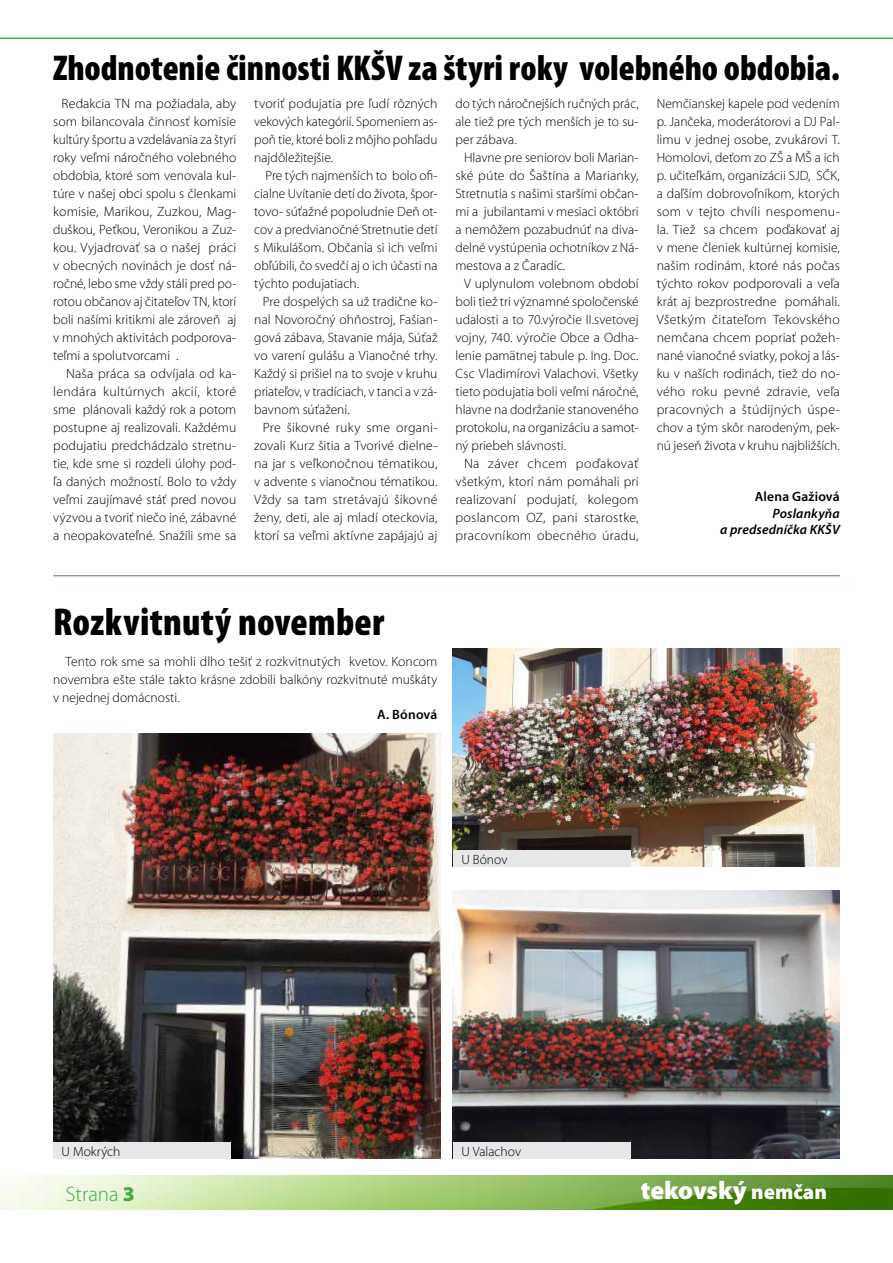
<style>
.page{position:relative;width:893px;height:1263px;background:#fff}
.page>*{position:absolute;margin:0;border:0;box-sizing:border-box;transform-origin:0 0}
.t1{font:900 condensed 39px "Mini Pro";letter-spacing:.01em;color:#000}
.t2{font:900 condensed 36px "Mini Pro";color:#000}
.t3{font:900 25.5px "Mini Pro";letter-spacing:-.005em;color:#fff}
.t4{font:300 21px "Mini Pro";color:#41ad49}
.t5{font:300 13.5px/18px "Mini Pro";color:#000;text-align:justify}
.t6{font:italic 600 13.5px/16.5px "Mini Pro";letter-spacing:.01em;color:#000;text-align:right}
.t7{font:600 13.5px "Mini Pro";letter-spacing:.015em;color:#000}
.s1{font-weight:900}
.s2{font-size:21px}
</style>
<div class="page">
<img style="left:0;top:1176px;width:893px;height:34px">
<hr style="left:0;top:38px;width:893px;height:1px;background:#41ad49">
<img style="left:453px;top:648px;width:387px;height:218px">
<img style="left:53px;top:733px;width:387px;height:426px">
<img style="left:453px;top:890px;width:387px;height:269px">
<hr style="left:53px;top:575px;width:787px;height:1px;background:#000">
<div style="left:453px;top:850px;width:178px;height:17px;background:#e6e7e8"></div>
<div style="left:453px;top:1142px;width:178px;height:17px;background:#e6e7e8"></div>
<div style="left:53px;top:1142px;width:178px;height:17px;background:#e6e7e8"></div>
<h2 class="t2" style="left:53px;top:48px;width:788px">Zhodnotenie činnosti KKŠV za štyri roky volebného obdobia.</h2>
<p class="t5" style="left:53px;top:95px;width:185px;text-indent:9px">Redakcia TN ma požiadala, aby som bilancovala činnosť komisie kultúry športu a vzdelávania za štyri roky veľmi náročného volebného obdobia, ktoré som venovala kul&shy;túre v našej obci spolu s členkami komisie, Marikou, Zuzkou, Mag&shy;duškou, Peťkou, Veronikou a Zuz&shy;kou. Vyjadrovať sa o našej práci v obecných novinách je dosť ná&shy;ročné, lebo sme vždy stáli pred po&shy;rotou občanov aj čitateľov TN, ktorí boli našími kritikmi ale zároveň aj v mnohých aktivitách podporova&shy;teľmi a spolutvorcami .</p>
<p class="t5" style="left:53px;top:365px;width:185px;text-indent:13px">Naša práca sa odvíjala od ka&shy;lendára kultúrnych akcií, ktoré sme plánovali každý rok a potom postupne aj realizovali. Každému podujatiu predchádzalo stretnu&shy;tie, kde sme si rozdeli úlohy pod&shy;ľa daných možností. Bolo to vždy veľmi zaujímavé stáť pred novou výzvou a tvoriť niečo iné, zábavné a neopakovateľné. Snažili sme sa</p>
<p class="t5" style="left:254px;top:95px;width:185px">tvoriť podujatia pre ľudí rôzných vekových kategórií. Spomeniem as&shy;poň tie, ktoré boli z môjho pohľadu najdôležitejšie.</p>
<p class="t5" style="left:254px;top:167px;width:185px;text-indent:11px">Pre tých najmenších to bolo ofi&shy;cialne Uvítanie detí do života, špor&shy;tovo- súťažné popoludnie Deň ot&shy;cov a predvianočné Stretnutie detí s Mikulášom. Občania si ich veľmi obľúbili, čo svedčí aj o ich účasti na týchto podujatiach.</p>
<p class="t5" style="left:254px;top:293px;width:185px;text-indent:9px">Pre dospelých sa už tradične ko&shy;nal Novoročný ohňostroj, Fašian&shy;gová zábava, Stavanie mája, Súťaž vo varení gulášu a Vianočné trhy.<br>Každý si prišiel na to svoje v kruhu priateľov, v tradíciach, v tanci a v zá&shy;bavnom súťažení.</p>
<p class="t5" style="left:254px;top:419px;width:185px;text-indent:9px">Pre šikovné ruky sme organi&shy;zovali Kurz šitia a Tvorivé dielne&shy;na jar s veľkonočnou tématikou, v advente s vianočnou tématikou.<br>Vždy sa tam stretávajú šikovné ženy, deti, ale aj mladí oteckovia, ktorí sa veľmi aktívne zapájajú aj</p>
<p class="t5" style="left:455px;top:95px;width:185px">do tých náročnejších ručných prác, ale tiež pre tých menších je to su&shy;per zábava.</p>
<p class="t5" style="left:455px;top:149px;width:185px;text-indent:9px">Hlavne pre seniorov boli Marian&shy;ské púte do Šaštína a Marianky, Stretnutia s našimi staršími občan&shy;mi a jubilantami v mesiaci októbri a nemôžem pozabudnúť na diva&shy;delné vystúpenia ochotníkov z Ná&shy;mestova a z Čaradíc.</p>
<p class="t5" style="left:455px;top:275px;width:185px;text-indent:9px">V uplynulom volebnom období boli tiež tri významné spoločenské udalosti a to 70.výročie II.svetovej vojny, 740. výročie Obce a Odha&shy;lenie pamätnej tabule p. Ing. Doc.<br>Csc Vladimírovi Valachovi. Všetky tieto podujatia boli veľmi náročné, hlavne na dodržanie stanoveného protokolu, na organizáciu a samot&shy;ný priebeh slávnosti.</p>
<p class="t5" style="left:455px;top:455px;width:185px;text-indent:9px">Na záver chcem poďakovať všetkým, ktorí nám pomáhali pri realizovaní podujatí, kolegom poslancom OZ, pani starostke, pracovníkom obecného úradu,</p>
<p class="t5" style="left:657px;top:95px;width:185px">Nemčianskej kapele pod vedením p. Jančeka, moderátorovi a DJ Pal&shy;limu v jednej osobe, zvukárovi T.<br>Homolovi, deťom zo ZŠ a MŠ a ich p. učiteľkám, organizácii SJD, SČK, a daľším dobrovoľníkom, ktorých som v tejto chvíli nespomenu&shy;la. Tiež sa chcem poďakovať aj v mene členiek kultúrnej komisie, našim rodinám, ktoré nás počas týchto rokov podporovali a veľa krát aj bezprostredne pomáhali.<br>Všetkým čitateľom Tekovského nemčana chcem popriať požeh&shy;nané vianočné sviatky, pokoj a lás&shy;ku v naších rodinách, tiež do no&shy;vého roku pevné zdravie, veľa pracovných a štúdijných úspe&shy;chov a tým skôr narodeným, pek&shy;nú jeseň života v kruhu najbližších.</p>
<p class="t7" style="left:755px;top:489px;width:86px">Alena Gažiová</p>
<p class="t6" style="left:720px;top:505px;width:121px">Poslankyňa<br>a predsedníčka KKŠV</p>
<h1 class="t1" style="left:53px;top:600px;width:333px">Rozkvitnutý november</h1>
<p class="t5" style="left:53px;top:653px;width:386px;text-indent:13px">Tento rok sme sa mohli dlho tešiť z rozkvitnutých kvetov. Koncom novembra ešte stále takto krásne zdobili balkóny rozkvitnuté muškáty v nejednej domácnosti.</p>
<p class="t7" style="left:377px;top:706px;width:62px">A. Bónová</p>
<p class="t5" style="left:461px;top:851px;width:48px">U Bónov</p>
<p class="t5" style="left:62px;top:1142px;width:60px">U Mokrých</p>
<p class="t5" style="left:461px;top:1142px;width:61px">U Valachov</p>
<h3 class="t4" style="left:66px;top:1182px;width:70px">Strana <span class="s1">3</span></h3>
<h3 class="t3" style="left:641px;top:1176px;width:188px">tekovský <span class="s2">nemčan</span></h3>
</div>
